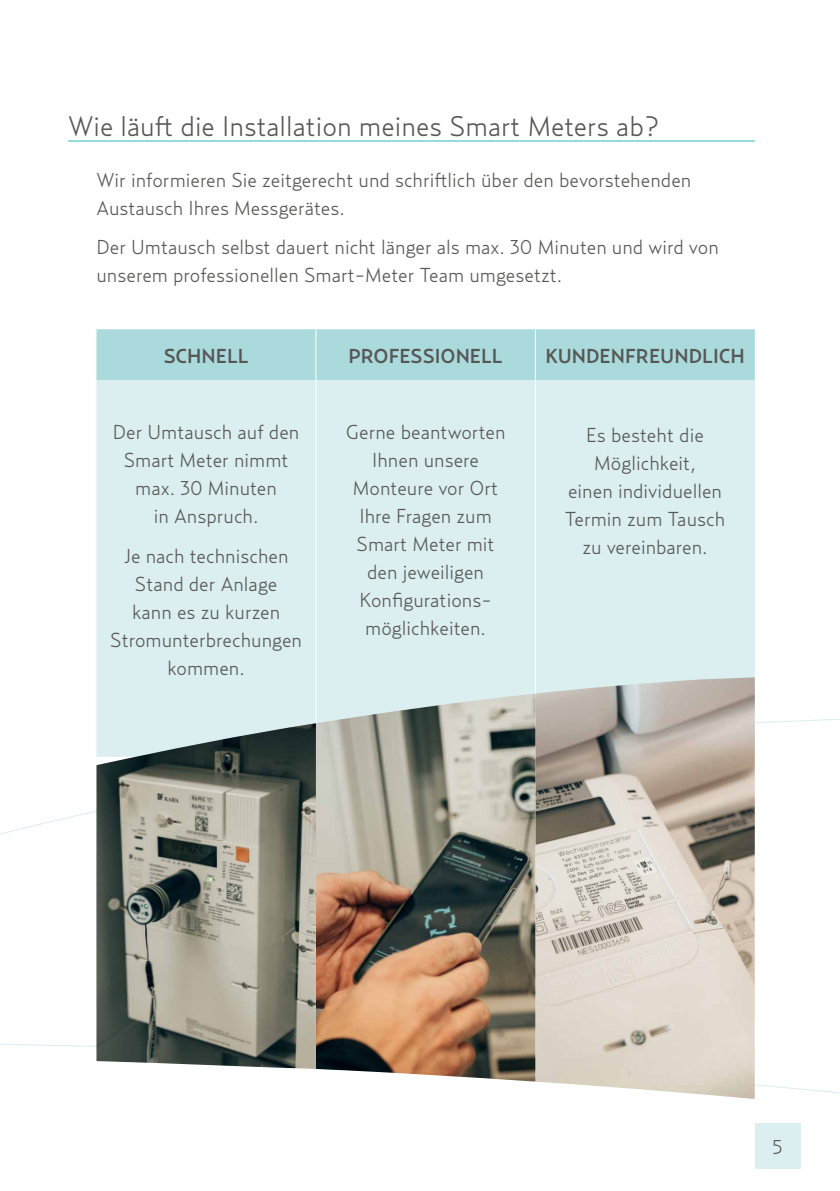
<style>
.page{position:relative;width:840px;height:1191px;background:#fff}
.page>*{position:absolute;margin:0;border:0;box-sizing:border-box;transform-origin:0 0}
.t1{font:300 28px "Relay";color:#575756}
.t2{font:300 20px/28px "Relay";color:#575756;text-align:center}
.t3{font:500 20px "Relay";color:#575756}
</style>
<div class="page">
<div style="left:754px;top:1123px;width:45px;height:45px;background:#dbeef0"></div>
<svg style="left:0;top:1028px;width:839px;height:71px"></svg>
<hr style="left:68px;top:140px;width:686px;height:1px;background:#31b7bc">
<div style="left:96px;top:329px;width:658px;height:51px;background:#aadadc"></div>
<div style="left:96px;top:380px;width:658px;height:343px;background:#dbeef0"></div>
<hr style="left:315px;top:329px;width:1px;height:51px;background:#fff">
<hr style="left:534px;top:329px;width:1px;height:51px;background:#fff">
<hr style="left:315px;top:380px;width:1px;height:376px;background:#fff">
<hr style="left:534px;top:380px;width:1px;height:376px;background:#fff">
<img style="left:535px;top:677px;width:219px;height:422px">
<img style="left:316px;top:693px;width:219px;height:388px">
<img style="left:96px;top:723px;width:220px;height:345px">
<h1 class="t1" style="left:68px;top:109px;width:593px">Wie läuft die Installation meines Smart Meters ab?</h1>
<p class="t2" style="left:96px;top:165px;width:596px;text-align:left">Wir informieren Sie zeitgerecht und schriftlich über den bevorstehenden<br>Austausch Ihres Messgerätes.</p>
<p class="t2" style="left:96px;top:233px;width:623px;text-align:left">Der Umtausch selbst dauert nicht länger als max. 30 Minuten und wird von unserem professionellen Smart-Meter Team umgesetzt.</p>
<p class="t3" style="left:164px;top:343px;width:86px">SCHNELL</p>
<p class="t3" style="left:348px;top:343px;width:155px">PROFESSIONELL</p>
<p class="t3" style="left:545px;top:343px;width:201px">KUNDENFREUNDLICH</p>
<p class="t2" style="left:113px;top:418px;width:188px">Der Umtausch auf den<br>Smart Meter nimmt max. 30 Minuten<br>in Anspruch.</p>
<p class="t2" style="left:110px;top:541px;width:193px">Je nach technischen<br>Stand der Anlage<br>kann es zu kurzen<br>Stromunterbrechungen kommen.</p>
<p class="t2" style="left:345px;top:418px;width:161px">Gerne beantworten<br>Ihnen unsere<br>Monteure vor Ort<br>Ihre Fragen zum<br>Smart Meter mit den jeweiligen<br>Konfigurations&shy;möglichkeiten.</p>
<p class="t2" style="left:564px;top:420px;width:162px">Es besteht die<br>Möglichkeit,<br>einen individuellen<br>Termin zum Tausch zu vereinbaren.</p>
<p class="t2" style="left:772px;top:1132px;width:12px">5</p>
</div>
